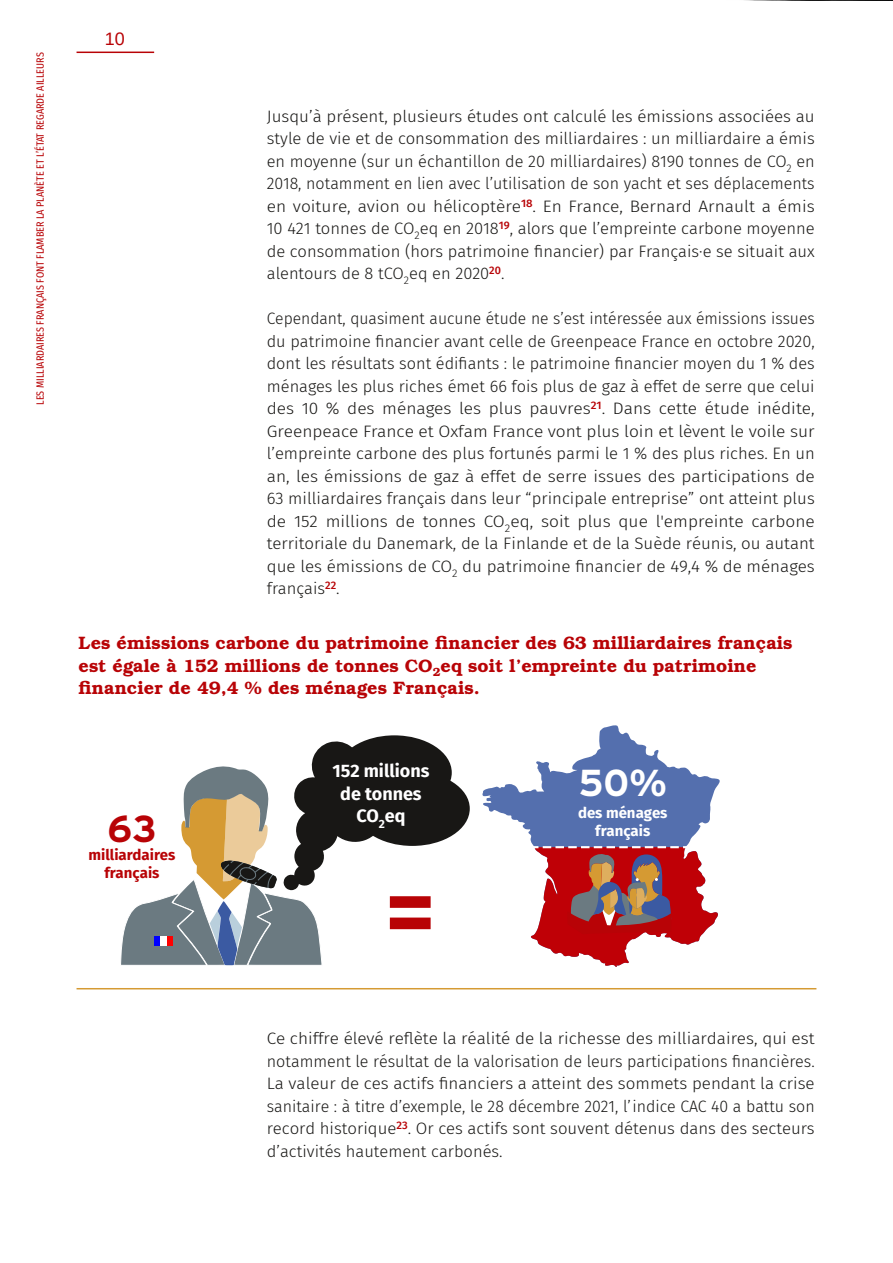
<style>
.page{position:relative;width:893px;height:1263px;background:#fff}
.page>*{position:absolute;margin:0;border:0;box-sizing:border-box;transform-origin:0 0}
.t1{font:700 90px "Interstate";color:#b80306}
.t2{font:700 37.5px "Interstate";color:#fff}
.t3{font:700 37.5px "Interstate";color:#b80306}
.t4{font:600 18px/22.5px "URW Bookman";color:#b80306}
.t5{font:700 18px/22.5px "Fira Sans";color:#fff;text-align:center}
.t6{font:18px "Liberation Sans";color:#b80306}
.t7{font:300 16.5px/22.5px "Fira Sans";color:#181715;text-align:justify;scale:.95 1}
.t8{font:300 16.5px/22.5px "Fira Sans";color:#181715;text-align:justify}
.t9{font:300 16.5px/22.5px "Fira Sans";color:#181715;text-align:justify;scale:1.04 1}
.t10{font:700 15px/18px "Fira Sans";color:#b80306;text-align:center}
.t11{font:700 15px/18px "Fira Sans";color:#fff;text-align:center}
.t12{font:10.5px "Fira Sans Condensed";color:#b80306}
</style>
<div class="page">
<hr style="left:77px;top:52px;width:77px;height:1px;background:#b80306">
<svg style="left:482px;top:725px;width:238px;height:121px;fill:#546fae"></svg>
<img style="left:744px;top:0;width:149px;height:1px">
<div style="left:337px;top:735px;width:115px;height:75px;background:#181715;border-radius:50%"></div>
<div style="left:355px;top:771px;width:115px;height:75px;background:#181715;border-radius:50%"></div>
<svg style="left:121px;top:735px;width:291px;height:231px"></svg>
<hr style="left:77px;top:988px;width:739px;height:1px;background:#d59a33">
<svg style="left:531px;top:846px;width:187px;height:121px"></svg>
<p class="t12" style="left:34px;top:405px;width:354px;rotate:-90deg">LES MILLIARDAIRES FRANÇAIS FONT FLAMBER LA PLANÈTE ET L’ÉTAT REGARDE AILLEURS</p>
<p class="t6" style="left:105px;top:28px;width:22px">10</p>
<p class="t8" style="left:267px;top:105px;width:549px">Jusqu’à présent, plusieurs études ont calculé les émissions associées au style de vie et de consommation des milliardaires : un milliardaire a émis en moyenne (sur un échantillon de 20 milliardaires) 8190 tonnes de CO<sub>2</sub> en 2018, notamment en lien avec l’utilisation de son yacht et ses déplacements en voiture, avion ou hélicoptère<sup>18</sup>. En France, Bernard Arnault a émis 10 421 tonnes de CO<sub>2</sub>eq en 2018<sup>19</sup>, alors que l’empreinte carbone moyenne de consommation (hors patrimoine financier) par Français·e se situait aux alentours de 8 tCO<sub>2</sub>eq en 2020<sup>20</sup>.</p>
<p class="t7" style="left:267px;top:307px;width:578px">Cependant, quasiment aucune étude ne s’est intéressée aux émissions issues du patrimoine financier avant celle de Greenpeace France en octobre 2020, dont les résultats sont édifiants : le patrimoine financier moyen du 1 % des ménages les plus riches émet 66 fois plus de gaz à effet de serre que celui des 10 % des ménages les plus pauvres<sup>21</sup>. Dans cette étude inédite, Greenpeace France et Oxfam France vont plus loin et lèvent le voile sur l’empreinte carbone des plus fortunés parmi le 1 % des plus riches. En un an, les émissions de gaz à effet de serre issues des participations de 63 milliardaires français dans leur “principale entreprise” ont atteint plus de 152 millions de tonnes CO<sub>2</sub>eq, soit plus que l'empreinte carbone territoriale du Danemark, de la Finlande et de la Suède réunis, ou autant que les émissions de CO<sub>2</sub> du patrimoine financier de 49,4 % de ménages français<sup>22</sup>.</p>
<p class="t4" style="left:79px;top:634px;width:716px">Les émissions carbone du patrimoine financier des 63 milliardaires français est égale à 152 millions de tonnes CO<sub>2</sub>eq soit l’empreinte du patrimoine financier de 49,4 % des ménages Français.</p>
<h2 class="t3" style="left:107px;top:812px;width:51px">63</h2>
<p class="t10" style="left:89px;top:846px;width:88px">milliardaires français</p>
<p class="t5" style="left:332px;top:760px;width:99px">152 millions de tonnes<br>CO<sub>2</sub>eq</p>
<h1 class="t1" style="left:383px;top:872px;width:57px">=</h1>
<h2 class="t2" style="left:579px;top:766px;width:90px">50%</h2>
<p class="t11" style="left:578px;top:804px;width:91px">des ménages français</p>
<p class="t9" style="left:267px;top:1027px;width:528px">Ce chiffre élevé reflète la réalité de la richesse des milliardaires, qui est notamment le résultat de la valorisation de leurs participations financières.<br>La valeur de ces actifs financiers a atteint des sommets pendant la crise sanitaire : à titre d’exemple, le 28 décembre 2021, l’indice CAC 40 a battu son record historique<sup>23</sup>. Or ces actifs sont souvent détenus dans des secteurs d’activités hautement carbonés.</p>
</div>
